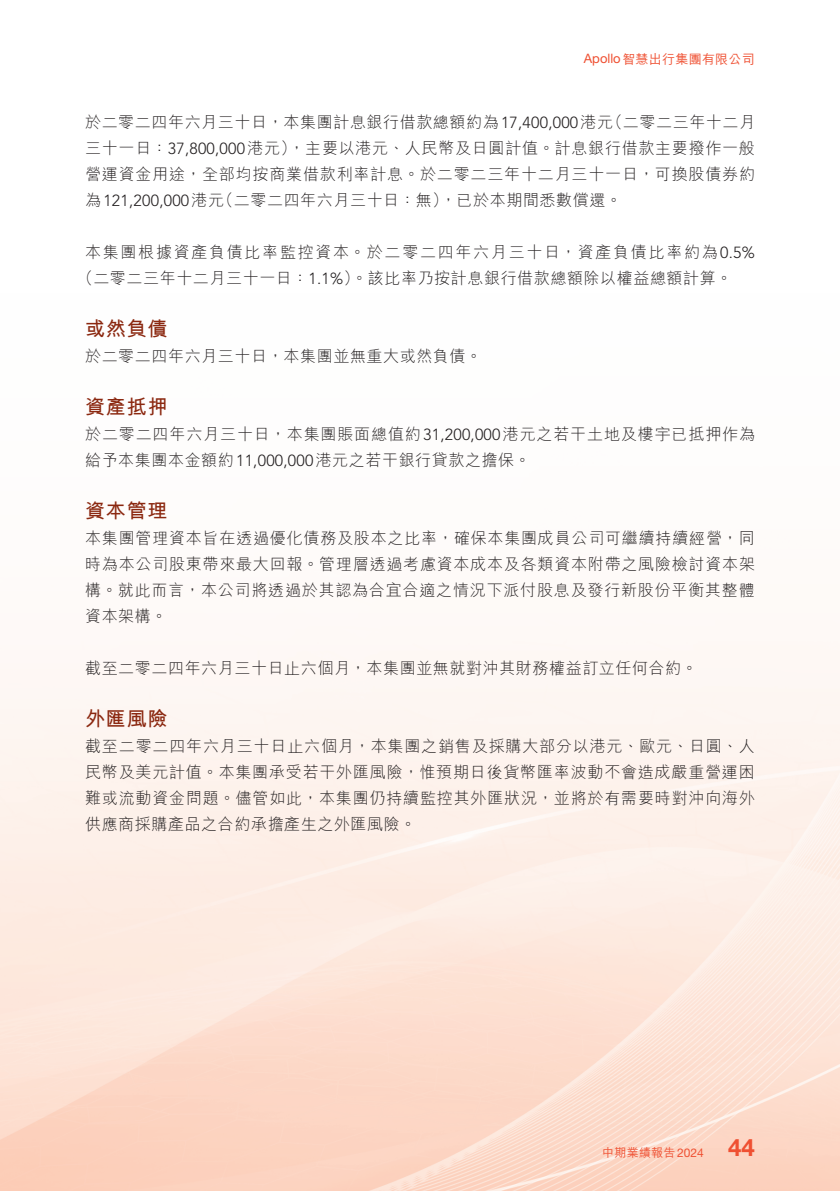
<style>
.page{position:relative;width:840px;height:1191px;background:#fff}
.page>*{position:absolute;margin:0;border:0;box-sizing:border-box;transform-origin:0 0}
.t1{font:700 24px "Helvetica Neue LT Std";color:#ef5032}
._02_H2{font:700 20px "M Hei HK";letter-spacing:.04em;color:#8b2810}
._00_txt{font:300 16px/26px "M Hei HK";letter-spacing:.045em;color:#231f20;text-align:justify}
._00_txt-2{font:300 16px/26px "M Hei HK";letter-spacing:.07em;color:#231f20}
._00_txt-3{font:300 16px "Avenir LT Std";letter-spacing:.015em;color:#231f20}
.t2{font:500 13px "M Hei HK";letter-spacing:.02em;color:#ef5032}
.t3{font:500 12px "M Hei HK";letter-spacing:.02em;color:#ef5032}
.s1{font-family:"Helvetica Neue LT Std";font-weight:400}
.s2{font-family:"Avenir LT Std"}
.s3{font-family:"M Hei HK"}
</style>
<div class="page">
<img style="left:0;top:645px;width:839px;height:546px">
<p class="t2" style="left:583px;top:50px;width:172px"><span class="s1">Apollo</span>智慧出行集團有限公司</p>
<p class="_00_txt" style="left:606px;top:109px;width:150px">（二零二三年十二月</p>
<p class="_00_txt" style="left:85px;top:109px;width:529px">於二零二四年六月三十日，本集團計息銀行借款總額約為<span class="s2">17,400,000</span>港元</p>
<p class="_00_txt" style="left:85px;top:135px;width:671px">三十一日：<span class="s2">37,800,000</span>港元，）主要以港元、人民幣及日圓計值。計息銀行借款主要撥作一般</p>
<p class="_00_txt" style="left:85px;top:161px;width:671px">營運資金用途，全部均按商業借款利率計息。於二零二三年十二月三十一日，可換股債券約</p>
<p class="_00_txt" style="left:217px;top:187px;width:405px">（二零二四年六月三十日：無，）已於本期間悉數償還。</p>
<p class="_00_txt-3" style="left:85px;top:191px;width:140px"><span class="s3">為</span>121,200,000<span class="s3">港元</span></p>
<p class="_00_txt-2" style="left:77px;top:239px;width:678px;text-indent:8px">本集團根據資產負債比率監控資本。於二零二四年六月三十日，資產負債比率約為<span class="s2">0.5%</span>（二零二三年十二月三十一日：<span class="s2">1.1%</span>）。該比率乃按計息銀行借款總額除以權益總額計算。</p>
<p class="_02_H2" style="left:85px;top:314px;width:84px">或然負債</p>
<p class="_00_txt" style="left:85px;top:343px;width:398px">於二零二四年六月三十日，本集團並無重大或然負債。</p>
<p class="_02_H2" style="left:85px;top:392px;width:84px">資產抵押</p>
<p class="_00_txt" style="left:85px;top:421px;width:671px">於二零二四年六月三十日，本集團賬面總值約<span class="s2">31,200,000</span>港元之若干土地及樓宇已抵押作為給予本集團本金額約<span class="s2">11,000,000</span>港元之若干銀行貸款之擔保。</p>
<p class="_02_H2" style="left:85px;top:496px;width:84px">資本管理</p>
<p class="_00_txt" style="left:85px;top:525px;width:671px">本集團管理資本旨在透過優化債務及股本之比率，確保本集團成員公司可繼續持續經營，同時為本公司股東帶來最大回報。管理層透過考慮資本成本及各類資本附帶之風險檢討資本架構。就此而言，本公司將透過於其認為合宜合適之情況下派付股息及發行新股份平衡其整體資本架構。</p>
<p class="_00_txt" style="left:85px;top:655px;width:613px">截至二零二四年六月三十日止六個月，本集團並無就對沖其財務權益訂立任何合約。</p>
<p class="_02_H2" style="left:85px;top:704px;width:84px">外匯風險</p>
<p class="_00_txt" style="left:85px;top:733px;width:671px">截至二零二四年六月三十日止六個月，本集團之銷售及採購大部分以港元、歐元、日圓、人民幣及美元計值。本集團承受若干外匯風險，惟預期日後貨幣匯率波動不會造成嚴重營運困難或流動資金問題。儘管如此，本集團仍持續監控其外匯狀況，並將於有需要時對沖向海外供應商採購產品之合約承擔產生之外匯風險。</p>
<p class="t3" style="left:602px;top:1144px;width:103px">中期業績報告<span class="s1">2024</span></p>
<h1 class="t1" style="left:727px;top:1133px;width:28px">44</h1>
</div>
